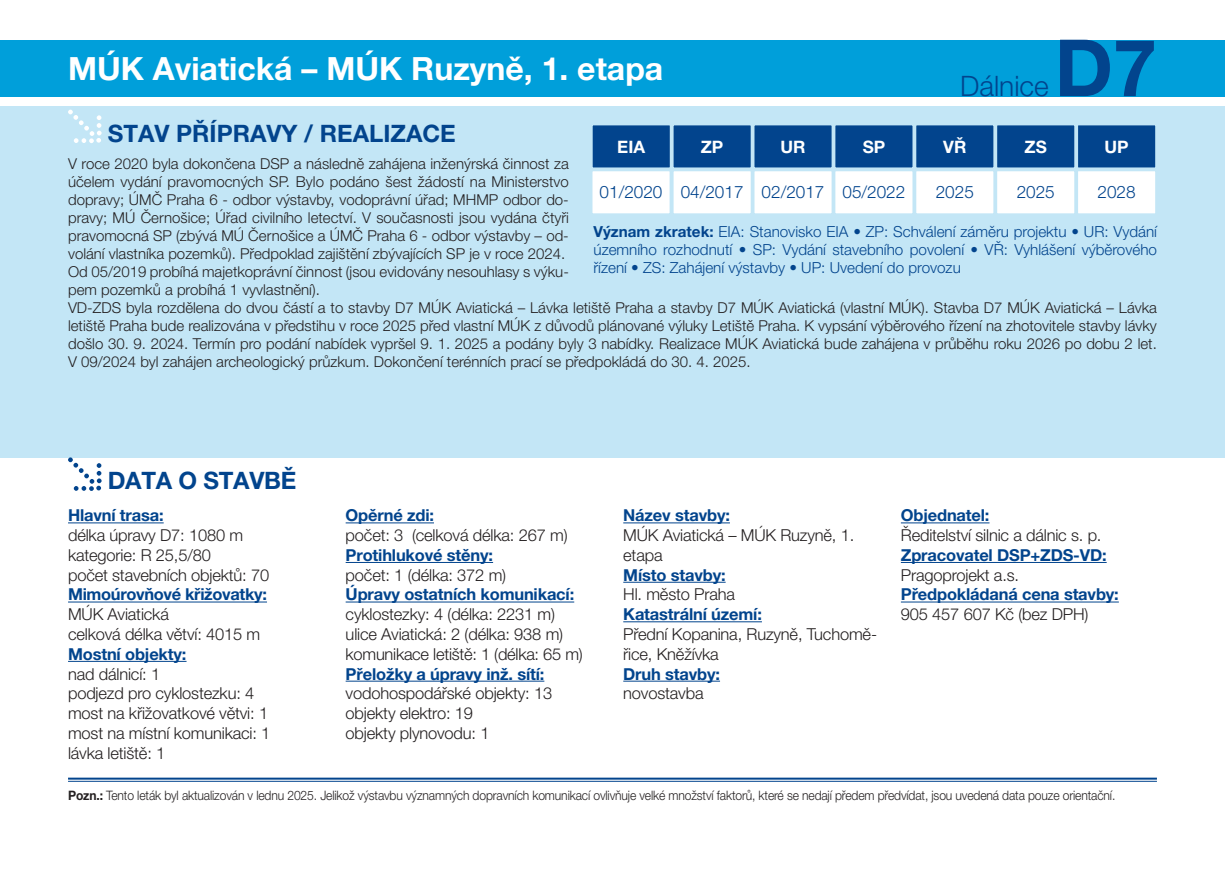
<style>
.page{position:relative;width:1225px;height:874px;background:#fff}
.page>*{position:absolute;margin:0;border:0;box-sizing:border-box;transform-origin:0 0}
.t1{font:700 78.8px "Helvetica Neue LT Pro";color:#02448d}
.t2{font:700 32px "Helvetica Neue LT Pro";color:#fff}
.t3{font:300 28.2px "Helvetica Neue LT Pro";color:#02448d}
.t4{font:700 24px "Helvetica Neue LT Pro";color:#02448d}
.t5{font:300 17.2px "Helvetica Neue LT Pro";color:#02448d}
.t6{font:700 17.2px "Helvetica Neue LT Pro";color:#fff}
.t7{font:300 16.4px/19.8px "Helvetica Neue LT Pro";letter-spacing:-.01em;color:#231f20}
.t8{font:700 16.4px "Helvetica Neue LT Pro";letter-spacing:-.01em;color:#02448d}
.t9{font:300 15.2px/18.2px "Helvetica Neue LT Pro";color:#02448d;text-align:justify}
.t10{font:300 15px/18px "Helvetica Neue LT Pro";color:#231f20}
.t11{font:300 13px "Helvetica Neue LT Pro";letter-spacing:-.01em;color:#231f20;scale:.93 1}
.s1{font-weight:700}
</style>
<div class="page">
<div style="left:0;top:106px;width:1225px;height:351px;background:#c3e6f6"></div>
<svg style="left:68px;top:110px;width:34px;height:33px"></svg>
<div style="left:1077px;top:124px;width:79px;height:44px;background:#02448d"></div>
<div style="left:1076px;top:123px;width:81px;height:46px;border:2px solid #c3e6f6"></div>
<div style="left:915px;top:124px;width:79px;height:44px;background:#02448d"></div>
<div style="left:914px;top:123px;width:81px;height:46px;border:2px solid #c3e6f6"></div>
<div style="left:753px;top:124px;width:79px;height:44px;background:#02448d"></div>
<div style="left:752px;top:123px;width:81px;height:46px;border:2px solid #c3e6f6"></div>
<div style="left:996px;top:124px;width:79px;height:44px;background:#02448d"></div>
<div style="left:995px;top:123px;width:81px;height:46px;border:2px solid #c3e6f6"></div>
<div style="left:834px;top:124px;width:79px;height:44px;background:#02448d"></div>
<div style="left:833px;top:123px;width:81px;height:46px;border:2px solid #c3e6f6"></div>
<div style="left:672px;top:124px;width:79px;height:44px;background:#02448d"></div>
<div style="left:671px;top:123px;width:81px;height:46px;border:2px solid #c3e6f6"></div>
<div style="left:592px;top:124px;width:79px;height:44px;background:#02448d"></div>
<div style="left:591px;top:123px;width:80px;height:46px;border:2px solid #c3e6f6"></div>
<div style="left:1077px;top:170px;width:79px;height:44px;background:#fff"></div>
<div style="left:1076px;top:169px;width:81px;height:46px;border:2px solid #c3e6f6"></div>
<div style="left:915px;top:170px;width:79px;height:44px;background:#fff"></div>
<div style="left:914px;top:169px;width:81px;height:46px;border:2px solid #c3e6f6"></div>
<div style="left:753px;top:170px;width:79px;height:44px;background:#fff"></div>
<div style="left:752px;top:169px;width:81px;height:46px;border:2px solid #c3e6f6"></div>
<div style="left:996px;top:170px;width:79px;height:44px;background:#fff"></div>
<div style="left:995px;top:169px;width:81px;height:46px;border:2px solid #c3e6f6"></div>
<div style="left:834px;top:170px;width:79px;height:44px;background:#fff"></div>
<div style="left:833px;top:169px;width:81px;height:46px;border:2px solid #c3e6f6"></div>
<div style="left:672px;top:170px;width:79px;height:44px;background:#fff"></div>
<div style="left:671px;top:169px;width:81px;height:46px;border:2px solid #c3e6f6"></div>
<div style="left:591px;top:170px;width:79px;height:44px;background:#fff"></div>
<div style="left:590px;top:169px;width:81px;height:46px;border:2px solid #c3e6f6"></div>
<hr style="left:68px;top:777px;width:1089px;height:2px;background:#02448d">
<hr style="left:68px;top:780px;width:1089px;height:1px;background:#02448d">
<hr style="left:68px;top:522px;width:96px;height:1px;background:#02448d">
<hr style="left:68px;top:601px;width:199px;height:1px;background:#02448d">
<hr style="left:68px;top:660px;width:118px;height:1px;background:#02448d">
<hr style="left:346px;top:522px;width:88px;height:1px;background:#02448d">
<hr style="left:346px;top:561px;width:147px;height:1px;background:#02448d">
<hr style="left:346px;top:601px;width:228px;height:1px;background:#02448d">
<hr style="left:346px;top:680px;width:198px;height:1px;background:#02448d">
<hr style="left:623px;top:522px;width:107px;height:1px;background:#02448d">
<hr style="left:623px;top:581px;width:102px;height:1px;background:#02448d">
<hr style="left:623px;top:621px;width:139px;height:1px;background:#02448d">
<hr style="left:623px;top:680px;width:97px;height:1px;background:#02448d">
<hr style="left:901px;top:522px;width:88px;height:1px;background:#02448d">
<hr style="left:901px;top:561px;width:205px;height:1px;background:#02448d">
<hr style="left:901px;top:601px;width:217px;height:1px;background:#02448d">
<div style="left:0;top:40px;width:1225px;height:56px;background:#009fda"></div>
<svg style="left:68px;top:457px;width:34px;height:33px"></svg>
<h2 class="t2" style="left:68px;top:48px;width:597px">MÚK Aviatická – MÚK Ruzyně, 1. etapa</h2>
<h3 class="t3" style="left:960px;top:69px;width:90px">Dálnice</h3>
<h1 class="t1" style="left:1054px;top:19px;width:104px">D7</h1>
<h3 class="t4" style="left:108px;top:119px;width:350px">STAV PŘÍPRAVY / REALIZACE</h3>
<p class="t6" style="left:617px;top:136px;width:29px">EIA</p>
<p class="t6" style="left:701px;top:136px;width:24px">ZP</p>
<p class="t6" style="left:780px;top:136px;width:27px">UR</p>
<p class="t6" style="left:862px;top:136px;width:24px">SP</p>
<p class="t6" style="left:943px;top:136px;width:25px">VŘ</p>
<p class="t6" style="left:1024px;top:136px;width:24px">ZS</p>
<p class="t6" style="left:1104px;top:136px;width:26px">UP</p>
<p class="t5" style="left:599px;top:182px;width:307px">01/2020 04/2017 02/2017 05/2022</p>
<p class="t5" style="left:935px;top:182px;width:40px">2025</p>
<p class="t5" style="left:1016px;top:182px;width:40px">2025</p>
<p class="t5" style="left:1097px;top:182px;width:40px">2028</p>
<p class="t10" style="left:68px;top:154px;width:1090px">V roce 2020 byla dokončena DSP a následně zahájena inženýrská činnost za<br>účelem vydání pravomocných SP. Bylo podáno šest žádostí na Ministerstvo<br>dopravy; ÚMČ Praha 6 - odbor výstavby, vodoprávní úřad; MHMP odbor do-<br>pravy; MÚ Černošice; Úřad civilního letectví. V současnosti jsou vydána čtyři<br>pravomocná SP (zbývá MÚ Černošice a ÚMČ Praha 6 - odbor výstavby – od-<br>volání vlastníka pozemků). Předpoklad zajištění zbývajících SP je v roce 2024.<br>Od 05/2019 probíhá majetkoprávní činnost (jsou evidovány nesouhlasy s výku-<br>pem pozemků a probíhá 1 vyvlastnění).<br>VD-ZDS byla rozdělena do dvou částí a to stavby D7 MÚK Aviatická – Lávka letiště Praha a stavby D7 MÚK Aviatická (vlastní MÚK). Stavba D7 MÚK Aviatická – Lávka letiště Praha bude realizována v předstihu v roce 2025 před vlastní MÚK z důvodů plánované výluky Letiště Praha. K vypsání výběrového řízení na zhotovitele stavby lávky došlo 30. 9. 2024. Termín pro podání nabídek vypršel 9. 1. 2025 a podány byly 3 nabídky. Realizace MÚK Aviatická bude zahájena v průběhu roku 2026 po dobu 2 let.<br>V 09/2024 byl zahájen archeologický průzkum. Dokončení terénních prací se předpokládá do 30. 4. 2025.</p>
<p class="t9" style="left:593px;top:222px;width:565px"><span class="s1">Význam zkratek:</span> EIA: Stanovisko EIA • ZP: Schválení záměru projektu • UR: Vydání územního rozhodnutí • SP: Vydání stavebního povolení • VŘ: Vyhlášení výběrového řízení • ZS: Zahájení výstavby • UP: Uvedení do provozu</p>
<h3 class="t4" style="left:108px;top:466px;width:190px">DATA O STAVBĚ</h3>
<p class="t8" style="left:68px;top:505px;width:97px">Hlavní trasa:</p>
<p class="t7" style="left:68px;top:524px;width:203px">délka úpravy D7: 1080 m kategorie: R 25,5/80<br>počet stavebních objektů: 70</p>
<p class="t8" style="left:68px;top:584px;width:200px">Mimoúrovňové křižovatky:</p>
<p class="t7" style="left:68px;top:603px;width:194px">MÚK Aviatická<br>celková délka větví: 4015 m</p>
<p class="t8" style="left:68px;top:643px;width:120px">Mostní objekty:</p>
<p class="t7" style="left:68px;top:663px;width:204px">nad dálnicí: 1<br>podjezd pro cyklostezku: 4 most na křižovatkové větvi: 1 most na místní komunikaci: 1 lávka letiště: 1</p>
<p class="t8" style="left:346px;top:505px;width:90px">Opěrné zdi:</p>
<p class="t7" style="left:346px;top:524px;width:223px">počet: 3 (celková délka: 267 m)</p>
<p class="t8" style="left:346px;top:544px;width:149px">Protihlukové stěny:</p>
<p class="t7" style="left:346px;top:564px;width:162px">počet: 1 (délka: 372 m)</p>
<p class="t8" style="left:346px;top:584px;width:230px">Úpravy ostatních komunikací:</p>
<p class="t7" style="left:346px;top:603px;width:239px">cyklostezky: 4 (délka: 2231 m) ulice Aviatická: 2 (délka: 938 m) komunikace letiště: 1 (délka: 65 m)</p>
<p class="t8" style="left:346px;top:663px;width:200px">Přeložky a úpravy inž. sítí:</p>
<p class="t7" style="left:346px;top:682px;width:208px">vodohospodářské objekty: 13 objekty elektro: 19<br>objekty plynovodu: 1</p>
<p class="t8" style="left:623px;top:505px;width:108px">Název stavby:</p>
<p class="t7" style="left:623px;top:524px;width:233px">MÚK Aviatická – MÚK Ruzyně, 1. etapa</p>
<p class="t8" style="left:623px;top:564px;width:104px">Místo stavby:</p>
<p class="t7" style="left:623px;top:584px;width:113px">Hl. město Praha</p>
<p class="t8" style="left:623px;top:604px;width:140px">Katastrální území:</p>
<p class="t7" style="left:623px;top:623px;width:255px">Přední Kopanina, Ruzyně, Tuchomě&shy;řice, Kněžívka</p>
<p class="t8" style="left:623px;top:663px;width:98px">Druh stavby:</p>
<p class="t7" style="left:623px;top:682px;width:82px">novostavba</p>
<p class="t8" style="left:901px;top:505px;width:90px">Objednatel:</p>
<p class="t7" style="left:901px;top:524px;width:202px">Ředitelství silnic a dálnic s. p.</p>
<p class="t8" style="left:901px;top:544px;width:207px">Zpracovatel DSP+ZDS-VD:</p>
<p class="t7" style="left:901px;top:564px;width:120px">Pragoprojekt a.s.</p>
<p class="t8" style="left:901px;top:584px;width:219px">Předpokládaná cena stavby:</p>
<p class="t7" style="left:901px;top:603px;width:189px">905 457 607 Kč (bez DPH)</p>
<p class="t11" style="left:68px;top:786px;width:1127px"><span class="s1">Pozn.:</span> Tento leták byl aktualizován v lednu 2025. Jelikož výstavbu významných dopravních komunikací ovlivňuje velké množství faktorů, které se nedají předem předvídat, jsou uvedená data pouze orientační.</p>
</div>
